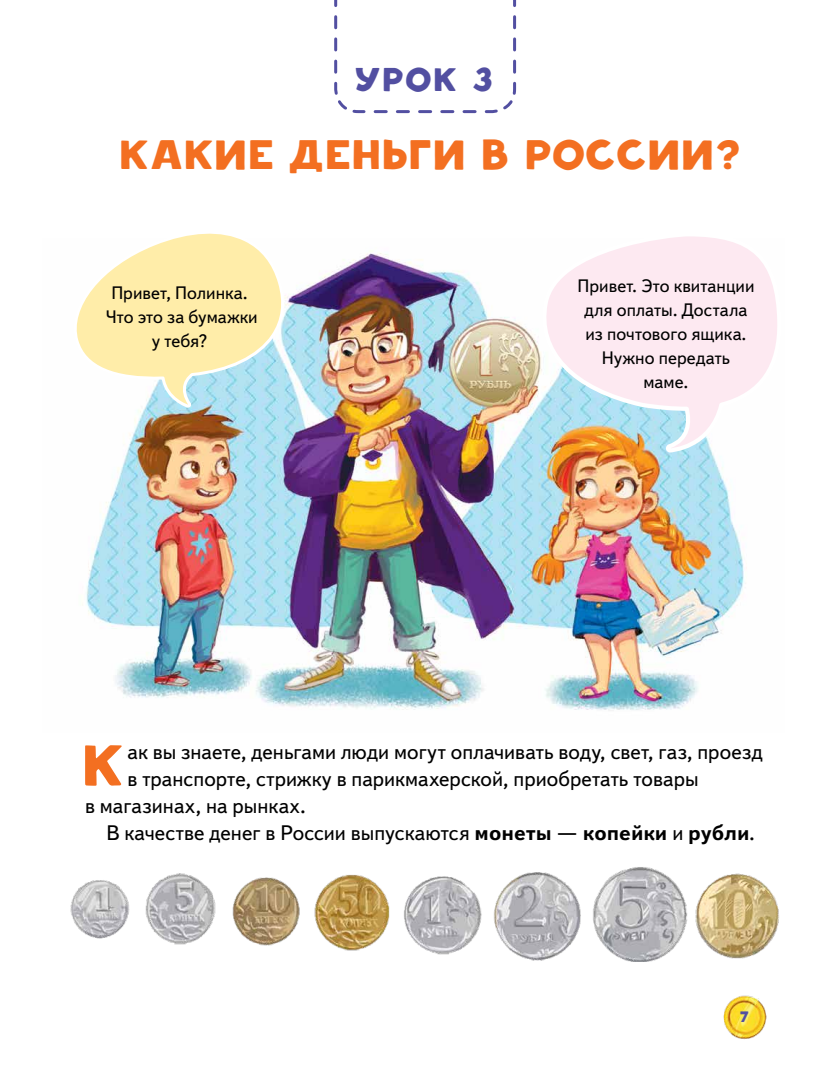
<style>
.page{position:relative;width:830px;height:1072px;background:#fff}
.page>*{position:absolute;margin:0;border:0;box-sizing:border-box;transform-origin:0 0}
.t1{font:63.3px "Shadow";color:#f36f21}
.t2{font:45px "Shadow";color:#f36f21}
.t3{font:36px "Shadow";color:#524fa1}
.t4{font:21px "Textbook New";letter-spacing:.005em;color:#000}
.t5{font:18px/24px "Textbook New";letter-spacing:.005em;color:#000;text-align:center}
.t6{font:16.5px "Shadow";color:#524fa1}
.s1{font-weight:700}
</style>
<div class="page">
<svg style="left:334px;top:0;width:183px;height:114px"></svg>
<img style="left:82px;top:250px;width:662px;height:461px">
<svg style="left:76px;top:233px;width:213px;height:177px"></svg>
<svg style="left:531px;top:236px;width:246px;height:218px"></svg>
<img style="left:70px;top:867px;width:709px;height:94px">
<img style="left:723px;top:995px;width:44px;height:44px">
<h3 class="t3" style="left:356px;top:60px;width:141px">Урок 3</h3>
<h2 class="t2" style="left:121px;top:131px;width:622px">Какие деньги в России?</h2>
<p class="t5" style="left:106px;top:281px;width:153px">Привет, Полинка.<br>Что это за бумажки у тебя?</p>
<p class="t5" style="left:577px;top:274px;width:178px">Привет. Это квитанции для оплаты. Достала из почтового ящика.<br>Нужно передать маме.</p>
<h1 class="t1" style="left:85px;top:732px;width:44px">К</h1>
<p class="t4" style="left:127px;top:738px;width:636px">ак вы знаете, деньгами люди могут оплачивать воду, свет, газ, проезд</p>
<p class="t4" style="left:127px;top:765px;width:572px">в транспорте, стрижку в парикмахерской, приобретать товары</p>
<p class="t4" style="left:85px;top:792px;width:222px">в магазинах, на рынках.</p>
<p class="t4" style="left:106px;top:819px;width:649px">В качестве денег в России выпускаются <span class="s1">монеты</span> — <span class="s1">копейки</span> и <span class="s1">рубли</span>.</p>
<p class="t6" style="left:740px;top:1008px;width:11px">7</p>
</div>
